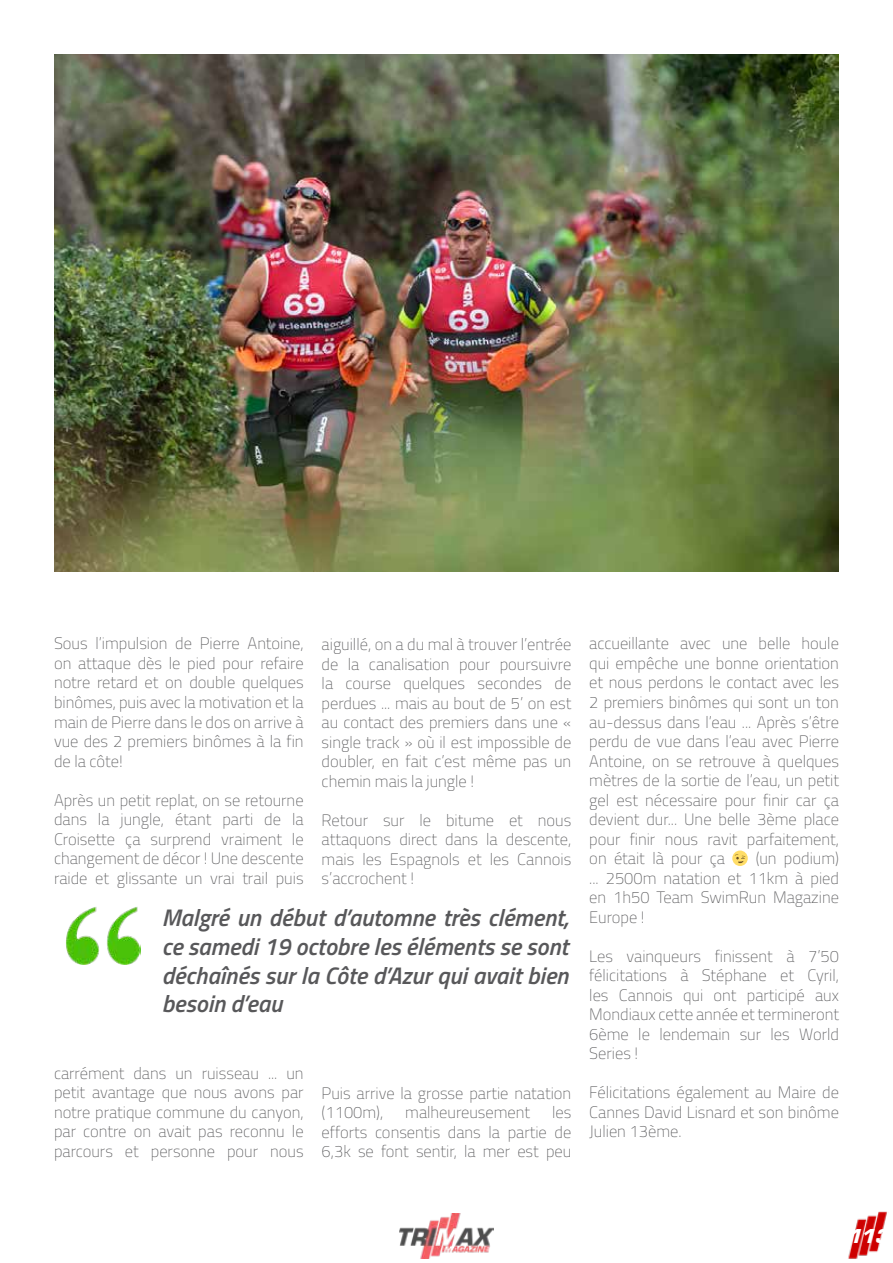
<style>
.page{position:relative;width:893px;height:1263px;background:#fff}
.page>*{position:absolute;margin:0;border:0;box-sizing:border-box;transform-origin:0 0}
.t1{font:italic 600 24px/28.8px "Titillium Web";color:#58585a;text-align:justify}
.t2{font:italic 900 21px "Eurostile";color:#fff}
.t3{font:100 16.5px/19.5px "Titillium Web";color:#58585a;text-align:justify}
</style>
<div class="page">
<img style="left:848px;top:1211px;width:39px;height:48px">
<img style="left:399px;top:1214px;width:95px;height:45px">
<img style="left:54px;top:54px;width:785px;height:518px">
<img style="left:66px;top:907px;width:75px;height:57px">
<p class="t3" style="left:54px;top:633px;width:251px">Sous l’impulsion de Pierre Antoine, on attaque dès le pied pour refaire notre retard et on double quelques binômes, puis avec la motivation et la main de Pierre dans le dos on arrive à vue des 2 premiers binômes à la fin de la côte!</p>
<p class="t3" style="left:54px;top:789px;width:251px">Après un petit replat, on se retourne dans la jungle, étant parti de la Croisette ça surprend vraiment le changement de décor ! Une descente raide et glissante un vrai trail puis</p>
<p class="t3" style="left:322px;top:634px;width:251px">aiguillé, on a du mal à trouver l’entrée de la canalisation pour poursuivre la course quelques secondes de perdues ... mais au bout de 5’ on est au contact des premiers dans une « single track » où il est impossible de doubler, en fait c’est même pas un chemin mais la jungle !</p>
<p class="t3" style="left:322px;top:809px;width:251px">Retour sur le bitume et nous attaquons direct dans la descente, mais les Espagnols et les Cannois s’accrochent !</p>
<h1 class="t1" style="left:162px;top:902px;width:408px">Malgré un début d’automne très clément, ce samedi 19 octobre les éléments se sont déchaînés sur la Côte d’Azur qui avait bien besoin d’eau</h1>
<p class="t3" style="left:54px;top:1062px;width:251px">carrément dans un ruisseau ... un petit avantage que nous avons par notre pratique commune du canyon, par contre on avait pas reconnu le parcours et personne pour nous</p>
<p class="t3" style="left:322px;top:1082px;width:251px">Puis arrive la grosse partie natation (1100m),</p>
<p class="t3" style="left:322px;top:1102px;width:251px;text-indent:230px">les efforts consentis dans la partie de 6,3k se font sentir, la mer est peu</p>
<p class="t3" style="left:405px;top:1102px;width:126px">malheureusement</p>
<p class="t3" style="left:589px;top:633px;width:251px">accueillante avec une belle houle qui empêche une bonne orientation et nous perdons le contact avec les 2 premiers binômes qui sont un ton au-dessus dans l’eau ... Après s’être perdu de vue dans l’eau avec Pierre Antoine, on se retrouve à quelques mètres de la sortie de l’eau, un petit gel est nécessaire pour finir car ça devient dur... Une belle 3ème place pour finir nous ravit parfaitement, on était là pour ça</p>
<p class="t3" style="left:589px;top:848px;width:251px;text-indent:166px">(un podium) ... 2500m natation et 11km à pied en 1h50 Team SwimRun Magazine Europe !</p>
<p class="t3" style="left:589px;top:945px;width:251px">Les vainqueurs finissent à 7’50 félicitations à Stéphane et Cyril, les Cannois qui ont participé aux Mondiaux cette année et termineront 6ème le lendemain sur les World Series !</p>
<p class="t3" style="left:589px;top:1082px;width:251px">Félicitations également au Maire de Cannes David Lisnard et son binôme Julien 13ème.</p>
<p class="t2" style="left:847px;top:1225px;width:42px">113</p>
</div>
